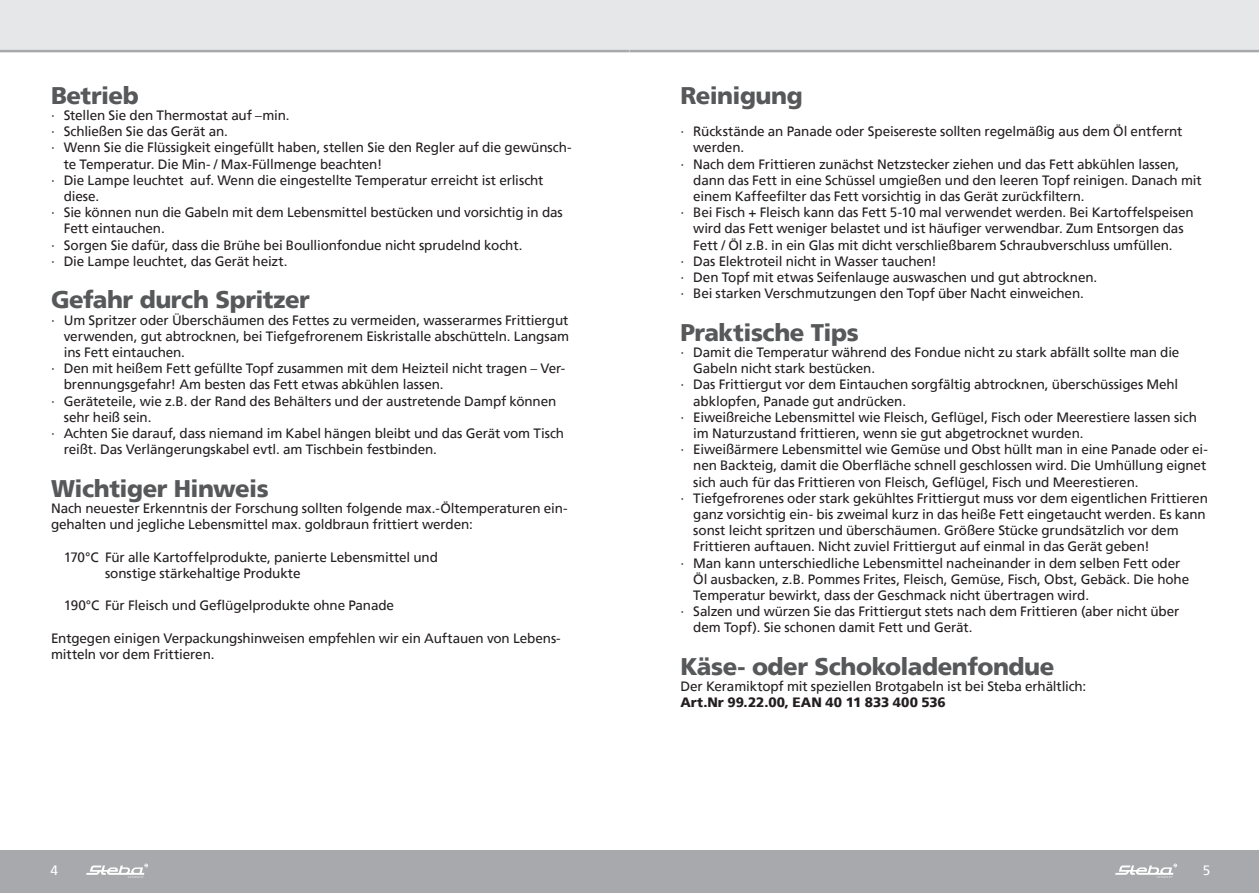
<style>
.page{position:relative;width:1259px;height:893px;background:#fff}
.page>*{position:absolute;margin:0;border:0;box-sizing:border-box;transform-origin:0 0}
.t1{font:900 24px "Frutiger";letter-spacing:-.02em;color:#57585a}
.t2{font:13.5px/16.2px "Frutiger";letter-spacing:-.01em;color:#231f20}
.t3{font:900 13.5px "Frutiger";letter-spacing:-.005em;color:#231f20}
.t4{font:13.5px "Frutiger";color:#fff}
</style>
<div class="page">
<div style="left:0;top:0;width:629px;height:51px;background:#e6e7e9"></div>
<div style="left:0;top:850px;width:629px;height:43px;background:#a8a9ad"></div>
<svg style="left:86px;top:864px;width:62px;height:14px"></svg>
<hr style="left:0;top:50px;width:629px;height:2px;background:#a8a9ad">
<div style="left:629px;top:0;width:630px;height:51px;background:#e6e7e9"></div>
<div style="left:629px;top:850px;width:630px;height:43px;background:#a8a9ad"></div>
<svg style="left:1115px;top:864px;width:62px;height:14px"></svg>
<hr style="left:629px;top:50px;width:630px;height:2px;background:#a8a9ad">
<h1 class="t1" style="left:51px;top:85px;width:89px">Betrieb</h1>
<p class="t2" style="left:51px;top:107px;width:240px">∙ Stellen Sie den Thermostat auf –min.</p>
<p class="t2" style="left:51px;top:123px;width:178px">∙ Schließen Sie das Gerät an.</p>
<p class="t2" style="left:51px;top:139px;width:522px">∙ Wenn Sie die Flüssigkeit eingefüllt haben, stellen Sie den Regler auf die gewünsch-</p>
<p class="t2" style="left:64px;top:157px;width:320px">te Temperatur. Die Min- / Max-Füllmenge beachten!</p>
<p class="t2" style="left:51px;top:172px;width:494px">∙ Die Lampe leuchtet auf. Wenn die eingestellte Temperatur erreicht ist erlischt</p>
<p class="t2" style="left:64px;top:189px;width:37px">diese.</p>
<p class="t2" style="left:51px;top:204px;width:513px">∙ Sie können nun die Gabeln mit dem Lebensmittel bestücken und vorsichtig in das</p>
<p class="t2" style="left:64px;top:222px;width:103px">Fett eintauchen.</p>
<p class="t2" style="left:51px;top:237px;width:473px">∙ Sorgen Sie dafür, dass die Brühe bei Boullionfondue nicht sprudelnd kocht.</p>
<p class="t2" style="left:51px;top:253px;width:238px">∙ Die Lampe leuchtet, das Gerät heizt.</p>
<h1 class="t1" style="left:51px;top:290px;width:260px">Gefahr durch Spritzer</h1>
<p class="t2" style="left:51px;top:312px;width:519px">∙ Um Spritzer oder Überschäumen des Fettes zu vermeiden, wasserarmes Frittiergut</p>
<p class="t2" style="left:64px;top:329px;width:507px">verwenden, gut abtrocknen, bei Tiefgefrorenem Eiskristalle abschütteln. Langsam</p>
<p class="t2" style="left:64px;top:345px;width:123px">ins Fett eintauchen.</p>
<p class="t2" style="left:51px;top:360px;width:516px">∙ Den mit heißem Fett gefüllte Topf zusammen mit dem Heizteil nicht tragen – Ver-</p>
<p class="t2" style="left:64px;top:378px;width:381px">brennungsgefahr! Am besten das Fett etwas abkühlen lassen.</p>
<p class="t2" style="left:51px;top:393px;width:507px">∙ Geräteteile, wie z.B. der Rand des Behälters und der austretende Dampf können</p>
<p class="t2" style="left:64px;top:410px;width:89px">sehr heiß sein.</p>
<p class="t2" style="left:51px;top:425px;width:514px">∙ Achten Sie darauf, dass niemand im Kabel hängen bleibt und das Gerät vom Tisch</p>
<p class="t2" style="left:64px;top:442px;width:375px">reißt. Das Verlängerungskabel evtl. am Tischbein festbinden.</p>
<h1 class="t1" style="left:51px;top:478px;width:219px">Wichtiger Hinweis</h1>
<p class="t2" style="left:51px;top:501px;width:518px">Nach neuester Erkenntnis der Forschung sollten folgende max.-Öltemperaturen ein&shy;gehalten und jegliche Lebensmittel max. goldbraun frittiert werden:</p>
<p class="t2" style="left:105px;top:550px;width:334px;text-indent:-41px">170°C Für alle Kartoffelprodukte, panierte Lebensmittel und sonstige stärkehaltige Produkte</p>
<p class="t2" style="left:64px;top:598px;width:332px">190°C Für Fleisch und Geflügelprodukte ohne Panade</p>
<p class="t2" style="left:51px;top:631px;width:511px">Entgegen einigen Verpackungshinweisen empfehlen wir ein Auftauen von Lebens&shy;mitteln vor dem Frittieren.</p>
<h1 class="t1" style="left:680px;top:85px;width:124px">Reinigung</h1>
<p class="t2" style="left:680px;top:123px;width:503px">∙ Rückstände an Panade oder Speisereste sollten regelmäßig aus dem Öl entfernt</p>
<p class="t2" style="left:693px;top:141px;width:52px">werden.</p>
<p class="t2" style="left:680px;top:156px;width:500px">∙ Nach dem Frittieren zunächst Netzstecker ziehen und das Fett abkühlen lassen,</p>
<p class="t2" style="left:693px;top:173px;width:510px">dann das Fett in eine Schüssel umgießen und den leeren Topf reinigen. Danach mit</p>
<p class="t2" style="left:693px;top:189px;width:393px">einem Kaffeefilter das Fett vorsichtig in das Gerät zurückfiltern.</p>
<p class="t2" style="left:680px;top:204px;width:515px">∙ Bei Fisch + Fleisch kann das Fett 5-10 mal verwendet werden. Bei Kartoffelspeisen</p>
<p class="t2" style="left:693px;top:222px;width:492px">wird das Fett weniger belastet und ist häufiger verwendbar. Zum Entsorgen das</p>
<p class="t2" style="left:693px;top:238px;width:481px">Fett / Öl z.B. in ein Glas mit dicht verschließbarem Schraubverschluss umfüllen.</p>
<p class="t2" style="left:680px;top:253px;width:258px">∙ Das Elektroteil nicht in Wasser tauchen!</p>
<p class="t2" style="left:680px;top:269px;width:418px">∙ Den Topf mit etwas Seifenlauge auswaschen und gut abtrocknen.</p>
<p class="t2" style="left:680px;top:285px;width:405px">∙ Bei starken Verschmutzungen den Topf über Nacht einweichen.</p>
<h1 class="t1" style="left:680px;top:322px;width:180px">Praktische Tips</h1>
<p class="t2" style="left:680px;top:344px;width:500px">∙ Damit die Temperatur während des Fondue nicht zu stark abfällt sollte man die</p>
<p class="t2" style="left:693px;top:361px;width:183px">Gabeln nicht stark bestücken.</p>
<p class="t2" style="left:680px;top:376px;width:499px">∙ Das Frittiergut vor dem Eintauchen sorgfältig abtrocknen, überschüssiges Mehl</p>
<p class="t2" style="left:693px;top:394px;width:214px">abklopfen, Panade gut andrücken.</p>
<p class="t2" style="left:680px;top:409px;width:518px">∙ Eiweißreiche Lebensmittel wie Fleisch, Geflügel, Fisch oder Meerestiere lassen sich</p>
<p class="t2" style="left:693px;top:426px;width:392px">im Naturzustand frittieren, wenn sie gut abgetrocknet wurden.</p>
<p class="t2" style="left:680px;top:441px;width:529px">∙ Eiweißärmere Lebensmittel wie Gemüse und Obst hüllt man in eine Panade oder ei-</p>
<p class="t2" style="left:693px;top:459px;width:514px">nen Backteig, damit die Oberfläche schnell geschlossen wird. Die Umhüllung eignet</p>
<p class="t2" style="left:693px;top:475px;width:447px">sich auch für das Frittieren von Fleisch, Geflügel, Fisch und Meerestieren.</p>
<p class="t2" style="left:680px;top:490px;width:529px">∙ Tiefgefrorenes oder stark gekühltes Frittiergut muss vor dem eigentlichen Frittieren</p>
<p class="t2" style="left:693px;top:507px;width:514px">ganz vorsichtig ein- bis zweimal kurz in das heiße Fett eingetaucht werden. Es kann</p>
<p class="t2" style="left:693px;top:523px;width:487px">sonst leicht spritzen und überschäumen. Größere Stücke grundsätzlich vor dem</p>
<p class="t2" style="left:693px;top:540px;width:458px">Frittieren auftauen. Nicht zuviel Frittiergut auf einmal in das Gerät geben!</p>
<p class="t2" style="left:680px;top:555px;width:501px">∙ Man kann unterschiedliche Lebensmittel nacheinander in dem selben Fett oder</p>
<p class="t2" style="left:693px;top:572px;width:497px">Öl ausbacken, z.B. Pommes Frites, Fleisch, Gemüse, Fisch, Obst, Gebäck. Die hohe</p>
<p class="t2" style="left:693px;top:588px;width:397px">Temperatur bewirkt, dass der Geschmack nicht übertragen wird.</p>
<p class="t2" style="left:680px;top:603px;width:500px">∙ Salzen und würzen Sie das Frittiergut stets nach dem Frittieren (aber nicht über</p>
<p class="t2" style="left:693px;top:621px;width:281px">dem Topf). Sie schonen damit Fett und Gerät.</p>
<h1 class="t1" style="left:680px;top:657px;width:375px">Käse- oder Schokoladenfondue</h1>
<p class="t2" style="left:680px;top:679px;width:407px">Der Keramiktopf mit speziellen Brotgabeln ist bei Steba erhältlich:</p>
<p class="t3" style="left:680px;top:697px;width:267px">Art.Nr 99.22.00, EAN 40 11 833 400 536</p>
<p class="t4" style="left:51px;top:864px;width:9px">4</p>
<p class="t4" style="left:1202px;top:864px;width:9px">5</p>
</div>
